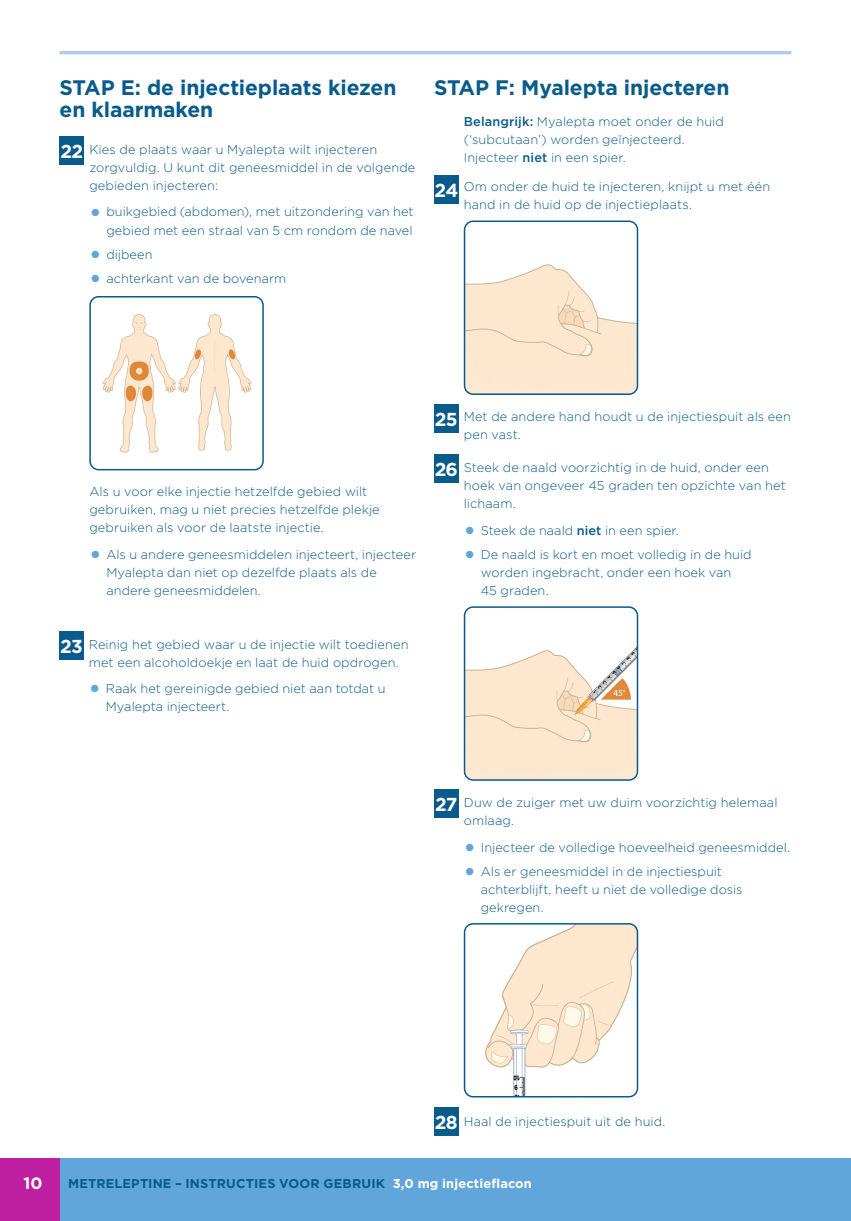
<style>
.page{position:relative;width:851px;height:1221px;background:#fff}
.page>*{position:absolute;margin:0;border:0;box-sizing:border-box;transform-origin:0 0}
.Subhead{font:700 21px/22.5px "Gotham";letter-spacing:-.005em;color:#085b8b}
.t1{font:700 18.75px "Gotham";letter-spacing:-.04em;color:#fff}
.t2{font:700 16.5px "Gotham";color:#fff}
.List_Paragraph{font:300 12.75px/18px "Gotham";letter-spacing:.005em;color:#085b8b}
.t3{font:700 12.75px "Gotham";letter-spacing:.015em;color:#085b8b}
.s1{font-weight:500}
.s2{font-family:"DIN Pro";font-weight:400;font-size:22.5px;color:#61a6da}
.s3{color:#fff}
</style>
<div class="page">
<div style="left:0;top:1158px;width:60px;height:62px;background:#be1fa1"></div>
<div style="left:60px;top:1158px;width:790px;height:62px;background:#61a6da"></div>
<hr style="left:60px;top:51px;width:731px;height:3px;background:#aeccea">
<div style="left:60px;top:136px;width:24px;height:29px;background:#085b8b"></div>
<div style="left:59px;top:630px;width:25px;height:29px;background:#085b8b"></div>
<div style="left:434px;top:175px;width:24px;height:29px;background:#085b8b"></div>
<div style="left:434px;top:404px;width:24px;height:29px;background:#085b8b"></div>
<div style="left:434px;top:454px;width:24px;height:29px;background:#085b8b"></div>
<div style="left:434px;top:789px;width:24px;height:29px;background:#085b8b"></div>
<div style="left:434px;top:1106px;width:24px;height:29px;background:#085b8b"></div>
<img style="left:90px;top:299px;width:173px;height:170px">
<div style="left:89px;top:296px;width:175px;height:174px;border:2px solid #085b8b;border-radius:9px"></div>
<img style="left:466px;top:223px;width:171px;height:171px">
<div style="left:463px;top:220px;width:175px;height:175px;border:2px solid #085b8b;border-radius:9px"></div>
<img style="left:466px;top:609px;width:171px;height:171px">
<div style="left:463px;top:606px;width:175px;height:174px;border:2px solid #085b8b;border-radius:9px"></div>
<img style="left:466px;top:923px;width:171px;height:173px">
<div style="left:463px;top:923px;width:175px;height:174px;border:2px solid #085b8b;border-radius:9px"></div>
<p class="Subhead" style="left:60px;top:76px;width:338px">STAP E: de injectieplaats kiezen en klaarmaken</p>
<p class="Subhead" style="left:434px;top:76px;width:297px">STAP F: Myalepta injecteren</p>
<p class="List_Paragraph" style="left:463px;top:112px;width:261px"><span class="s1">Belangrijk:</span> Myalepta moet onder de huid (‘subcutaan’) worden geïnjecteerd.<br>Injecteer <span class="s1">niet</span> in een spier.</p>
<p class="List_Paragraph" style="left:89px;top:140px;width:327px">Kies de plaats waar u Myalepta wilt injecteren zorgvuldig. U kunt dit geneesmiddel in de volgende gebieden injecteren:</p>
<p class="List_Paragraph" style="left:89px;top:203px;width:326px;text-align:right"><span class="s2">•</span> buikgebied (abdomen), met uitzondering van het gebied met een straal van 5 cm rondom de navel</p>
<p class="List_Paragraph" style="left:89px;top:245px;width:65px"><span class="s2">•</span> dijbeen</p>
<p class="List_Paragraph" style="left:89px;top:269px;width:198px"><span class="s2">•</span> achterkant van de bovenarm</p>
<p class="t1" style="left:61px;top:139px;width:24px">22</p>
<p class="List_Paragraph" style="left:463px;top:177px;width:308px">Om onder de huid te injecteren, knijpt u met één hand in de huid op de injectieplaats.</p>
<p class="t1" style="left:434px;top:178px;width:25px">24</p>
<p class="List_Paragraph" style="left:89px;top:482px;width:292px">Als u voor elke injectie hetzelfde gebied wilt gebruiken, mag u niet precies hetzelfde plekje gebruiken als voor de laatste injectie.</p>
<p class="List_Paragraph" style="left:106px;top:545px;width:311px;text-indent:-17px"><span class="s2">•</span> Als u andere geneesmiddelen injecteert, injecteer<br>Myalepta dan niet op dezelfde plaats als de andere geneesmiddelen.</p>
<p class="t1" style="left:60px;top:633px;width:24px">23</p>
<p class="List_Paragraph" style="left:89px;top:635px;width:321px">Reinig het gebied waar u de injectie wilt toedienen met een alcoholdoekje en laat de huid opdrogen.</p>
<p class="List_Paragraph" style="left:106px;top:679px;width:281px;text-indent:-17px"><span class="s2">•</span> Raak het gereinigde gebied niet aan totdat u<br>Myalepta injecteert.</p>
<p class="List_Paragraph" style="left:463px;top:407px;width:329px">Met de andere hand houdt u de injectiespuit als een pen vast.</p>
<p class="List_Paragraph" style="left:463px;top:458px;width:323px">Steek de naald voorzichtig in de huid, onder een hoek van ongeveer 45 graden ten opzichte van het lichaam.</p>
<p class="List_Paragraph" style="left:463px;top:521px;width:216px"><span class="s2">•</span> Steek de naald <span class="s1">niet</span> in een spier.</p>
<p class="List_Paragraph" style="left:480px;top:545px;width:272px;text-indent:-17px"><span class="s2">•</span> De naald is kort en moet volledig in de huid worden ingebracht, onder een hoek van<br>45 graden.</p>
<p class="t1" style="left:435px;top:407px;width:24px">25</p>
<p class="t1" style="left:434px;top:457px;width:25px">26</p>
<p class="List_Paragraph" style="left:463px;top:793px;width:315px">Duw de zuiger met uw duim voorzichtig helemaal omlaag.</p>
<p class="List_Paragraph" style="left:463px;top:838px;width:327px"><span class="s2">•</span> Injecteer de volledige hoeveelheid geneesmiddel.</p>
<p class="List_Paragraph" style="left:480px;top:862px;width:263px;text-indent:-17px"><span class="s2">•</span> Als er geneesmiddel in de injectiespuit achterblijft, heeft u niet de volledige dosis gekregen.</p>
<p class="t1" style="left:435px;top:792px;width:24px">27</p>
<p class="t1" style="left:435px;top:1109px;width:24px">28</p>
<p class="List_Paragraph" style="left:463px;top:1111px;width:203px">Haal de injectiespuit uit de huid.</p>
<p class="t2" style="left:24px;top:1172px;width:20px">10</p>
<p class="t3" style="left:68px;top:1174px;width:465px">METRELEPTINE – INSTRUCTIES VOOR GEBRUIK <span class="s3">3,0 mg injectieflacon</span></p>
</div>
